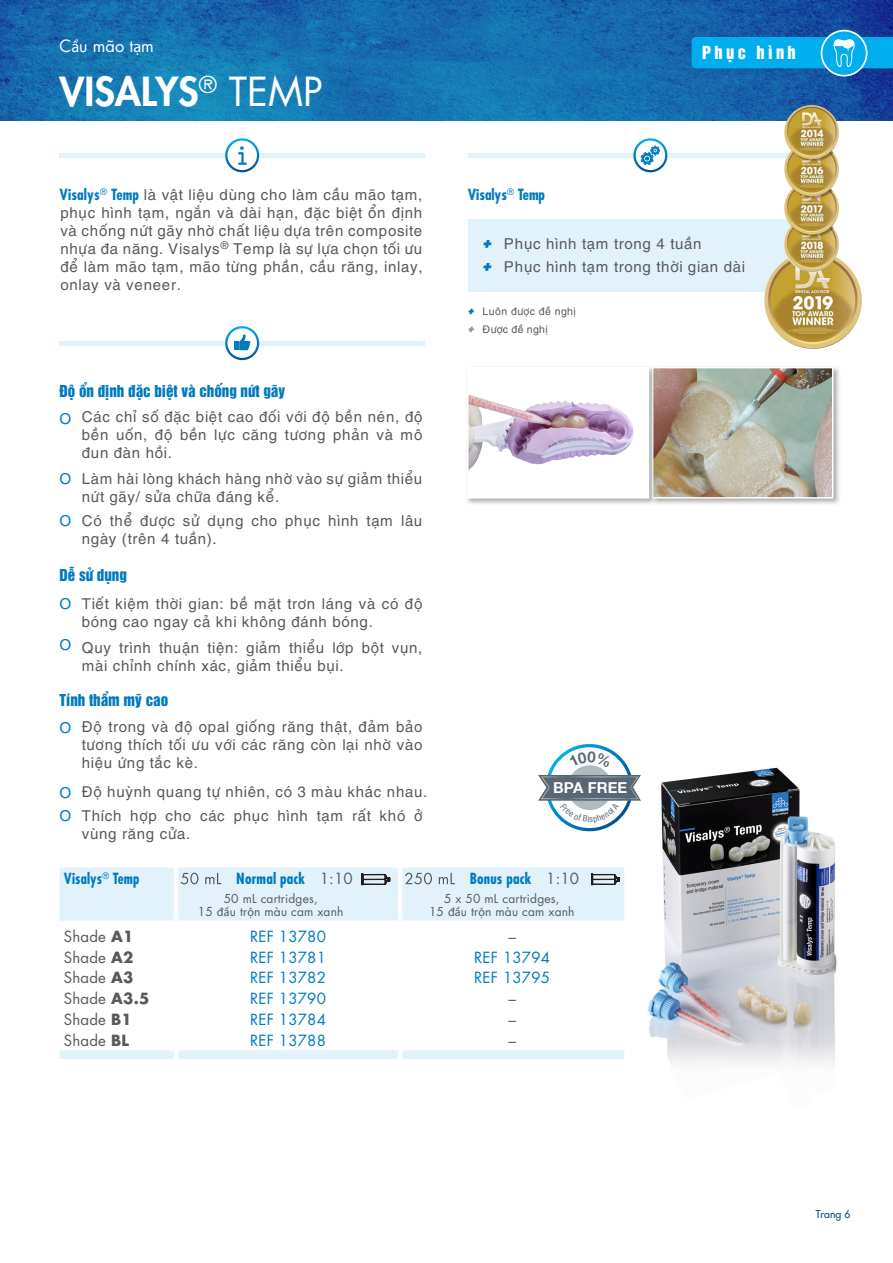
<style>
.page{position:relative;width:893px;height:1263px;background:#fff}
.page>*{position:absolute;margin:0;border:0;box-sizing:border-box;transform-origin:0 0}
.t1{font:800 39px "Futura Std";color:#fff}
.t2{font:16.5px "Futura Std";color:#fff}
.t3{font:16.5px "UTM Helvet Ins";letter-spacing:.2em;color:#fff}
.t4{font:15px/18px "UTM Helve";letter-spacing:.02em;color:#58595b}
.t5{font:15px "Futura Std";letter-spacing:.015em;color:#007ac0}
.t6{font:15px "UTM Helvet Ins";color:#007abf}
.t7{font:15px "Futura Std";letter-spacing:.015em;color:#58595b}
.t8{font:700 condensed 15px "Futura Std";letter-spacing:.01em;color:#007ac0}
.t9{font:700 condensed 15px "Futura Std";letter-spacing:.01em;color:#007ac0;scale:.95 1}
.t10{font:15px/23px "UTM Helve";color:#007ac0}
.t11{font:700 15px "Helvetica Neue LT Com";letter-spacing:.005em;color:#fff}
.t12{font:12px/13.5px "Futura Std";letter-spacing:.015em;color:#58595b;text-align:center}
.t13{font:10.5px/17.7px "UTM Helve";letter-spacing:.015em;color:#58595b}
.t14{font:500 10.5px "Futura Std";color:#004e93}
.s1{font-family:"Myriad Pro"}
.s2{font-weight:400}
.s3{font-family:"Futura Std";font-weight:700;font-stretch:condensed;color:#007ac0}
.s4{font-family:"Aktiv Grotesk";font-weight:900;font-style:italic;color:#007ac0}
.s5{font-family:"Aktiv Grotesk";font-weight:900;font-style:italic;color:#919396}
.s6{font-weight:400;font-stretch:normal;color:#58595b}
.s7{font-weight:700}
</style>
<div class="page">
<img style="left:0;top:0;width:893px;height:120px">
<img style="left:648px;top:767px;width:189px;height:297px">
<svg style="left:60px;top:867px;width:564px;height:192px"></svg>
<hr style="left:174px;top:867px;width:4px;height:58px;background:#fff">
<hr style="left:398px;top:867px;width:4px;height:58px;background:#fff">
<svg style="left:174px;top:1050px;width:4px;height:9px"></svg>
<svg style="left:398px;top:1050px;width:4px;height:9px"></svg>
<div style="left:60px;top:920px;width:114px;height:5px;background:#fff"></div>
<div style="left:178px;top:920px;width:220px;height:5px;background:#fff"></div>
<div style="left:402px;top:920px;width:222px;height:5px;background:#fff"></div>
<svg style="left:181px;top:873px;width:40px;height:11px"></svg>
<svg style="left:405px;top:873px;width:50px;height:11px"></svg>
<hr style="left:60px;top:153px;width:365px;height:4px;background:#e1f2fb">
<svg style="left:225px;top:138px;width:34px;height:34px"></svg>
<hr style="left:60px;top:341px;width:365px;height:4px;background:#e1f2fb">
<svg style="left:225px;top:326px;width:34px;height:34px"></svg>
<div style="left:468px;top:219px;width:365px;height:49px;background:#e1f2fb"></div>
<div style="left:468px;top:242px;width:365px;height:49px;background:#e1f2fb"></div>
<hr style="left:468px;top:153px;width:365px;height:4px;background:#e1f2fb">
<svg style="left:633px;top:138px;width:34px;height:34px"></svg>
<svg style="left:656px;top:367px;width:183px;height:137px;background:#d3d3d3"></svg>
<img style="left:656px;top:369px;width:175px;height:127px">
<div style="left:652px;top:367px;width:181px;height:131px;border:1px solid #fff"></div>
<svg style="left:467px;top:367px;width:189px;height:137px"></svg>
<div style="left:468px;top:368px;width:180px;height:130px;background:#fff"></div>
<img style="left:469px;top:401px;width:165px;height:69px">
<svg style="left:361px;top:873px;width:29px;height:12px"></svg>
<svg style="left:591px;top:873px;width:29px;height:12px"></svg>
<svg style="left:821px;top:31px;width:46px;height:45px"></svg>
<svg style="left:692px;top:37px;width:201px;height:31px;background:#0bb1ee"></svg>
<div style="left:821px;top:30px;width:46px;height:47px;border:2px solid #fff;border-radius:50%"></div>
<img style="left:764px;top:251px;width:98px;height:98px;border-radius:49px">
<img style="left:784px;top:105px;width:55px;height:167px">
<svg style="left:538px;top:744px;width:103px;height:87px"></svg>
<p class="t2" style="left:60px;top:35px;width:96px">C<span class="s1">ầ</span>u mão t<span class="s1">ạ</span>m</p>
<h1 class="t1" style="left:60px;top:67px;width:265px">VISALYS<sup>®</sup> <span class="s2">TEMP</span></h1>
<p class="t4" style="left:60px;top:184px;width:365px;text-align:justify"><span class="s3">Visalys</span><sup>®</sup> <span class="s3">Temp</span> là vật liệu dùng cho làm cầu mão tạm, phục hình tạm, ngắn và dài hạn, đặc biệt ổn định và chống nứt gãy nhờ chất liệu dựa trên composite nhựa đa năng. Visalys<sup>®</sup> Temp là sự lựa chọn tối ưu để làm mão tạm, mão từng phần, cầu răng, inlay, onlay và veneer.</p>
<p class="t6" style="left:60px;top:378px;width:227px">Độ ổn định đặc biệt và chống nứt gãy</p>
<p class="t10" style="left:60px;top:405px;width:13px">O</p>
<p class="t4" style="left:82px;top:406px;width:342px;text-align:justify">Các chỉ số đặc biệt cao đối với độ bền nén, độ bền uốn, độ bền lực căng tương phản và mô đun đàn hồi.</p>
<p class="t4" style="left:82px;top:468px;width:342px">Làm hài lòng khách hàng nhờ vào sự giảm thiểu nứt gãy/ sửa chữa đáng kể.</p>
<p class="t4" style="left:82px;top:510px;width:342px">Có thể được sử dụng cho phục hình tạm lâu ngày (trên 4 tuần).</p>
<p class="t10" style="left:60px;top:466px;width:13px">O</p>
<p class="t10" style="left:60px;top:508px;width:13px">O</p>
<p class="t3" style="left:702px;top:39px;width:95px">Phục hình</p>
<p class="t8" style="left:468px;top:185px;width:79px">Visalys<sup>®</sup> Temp</p>
<p class="t4" style="left:483px;top:230px;width:264px;line-height:23px"><span class="s4">+</span> Phục hình tạm trong 4 tuần<br><span class="s4">+</span> Phục hình tạm trong thời gian dài</p>
<p class="t13" style="left:468px;top:301px;width:110px"><span class="s4">+</span> Luôn được đề nghị <span class="s5">+</span> Được đề nghị</p>
<p class="t6" style="left:60px;top:563px;width:69px">Dễ sử dụng</p>
<p class="t10" style="left:60px;top:590px;width:13px">O</p>
<p class="t10" style="left:60px;top:632px;width:13px">O</p>
<p class="t6" style="left:60px;top:687px;width:110px">Tính thẩm mỹ cao</p>
<p class="t10" style="left:60px;top:715px;width:13px">O</p>
<p class="t4" style="left:82px;top:593px;width:342px">Tiết kiệm thời gian: bề mặt trơn láng và có độ bóng cao ngay cả khi không đánh bóng.</p>
<p class="t4" style="left:82px;top:637px;width:342px">Quy trình thuận tiện: giảm thiểu lớp bột vụn, mài chỉnh chính xác, giảm thiểu bụi.</p>
<p class="t4" style="left:82px;top:716px;width:342px;text-align:justify">Độ trong và độ opal giống răng thật, đảm bảo tương thích tối ưu với các răng còn lại nhờ vào hiệu ứng tắc kè.</p>
<p class="t4" style="left:82px;top:778px;width:347px;line-height:24.3px">Độ huỳnh quang tự nhiên, có 3 màu khác nhau.<br>Thích hợp cho các phục hình tạm rất khó ở</p>
<p class="t4" style="left:82px;top:823px;width:110px">vùng răng cửa.</p>
<p class="t9" style="left:64px;top:869px;width:81px">Visalys<sup>®</sup> Temp</p>
<p class="t8" style="left:236px;top:869px;width:118px">Normal pack <span class="s6">1:10</span></p>
<p class="t8" style="left:470px;top:869px;width:111px">Bonus pack <span class="s6">1:10</span></p>
<p class="t11" style="left:553px;top:779px;width:76px">BPA FREE</p>
<p class="t10" style="left:60px;top:779px;width:13px">O<br>O</p>
<p class="t12" style="left:198px;top:892px;width:147px">50 mL cartridges,<br>15 <span class="s1">đầ</span>u tr<span class="s1">ộ</span>n màu cam xanh</p>
<p class="t12" style="left:429px;top:892px;width:147px">5 x 50 mL cartridges,<br>15 <span class="s1">đầ</span>u tr<span class="s1">ộ</span>n màu cam xanh</p>
<p class="t7" style="left:64px;top:926px;width:71px">Shade <span class="s7">A1</span></p>
<p class="t5" style="left:250px;top:926px;width:77px">REF 13780</p>
<p class="t7" style="left:508px;top:926px;width:9px">–</p>
<p class="t7" style="left:64px;top:947px;width:71px">Shade <span class="s7">A2</span></p>
<p class="t5" style="left:250px;top:947px;width:77px">REF 13781</p>
<p class="t5" style="left:474px;top:947px;width:77px">REF 13794</p>
<p class="t7" style="left:64px;top:968px;width:71px">Shade <span class="s7">A3</span></p>
<p class="t5" style="left:250px;top:968px;width:77px">REF 13782</p>
<p class="t5" style="left:474px;top:968px;width:77px">REF 13795</p>
<p class="t7" style="left:64px;top:989px;width:87px">Shade <span class="s7">A3.5</span></p>
<p class="t5" style="left:250px;top:989px;width:77px">REF 13790</p>
<p class="t7" style="left:508px;top:989px;width:9px">–</p>
<p class="t7" style="left:64px;top:1010px;width:70px">Shade <span class="s7">B1</span></p>
<p class="t5" style="left:250px;top:1010px;width:77px">REF 13784</p>
<p class="t7" style="left:508px;top:1010px;width:9px">–</p>
<p class="t7" style="left:64px;top:1031px;width:67px">Shade <span class="s7">BL</span></p>
<p class="t5" style="left:250px;top:1031px;width:77px">REF 13788</p>
<p class="t7" style="left:508px;top:1031px;width:9px">–</p>
<p class="t14" style="left:816px;top:1207px;width:36px">Trang 6</p>
</div>
